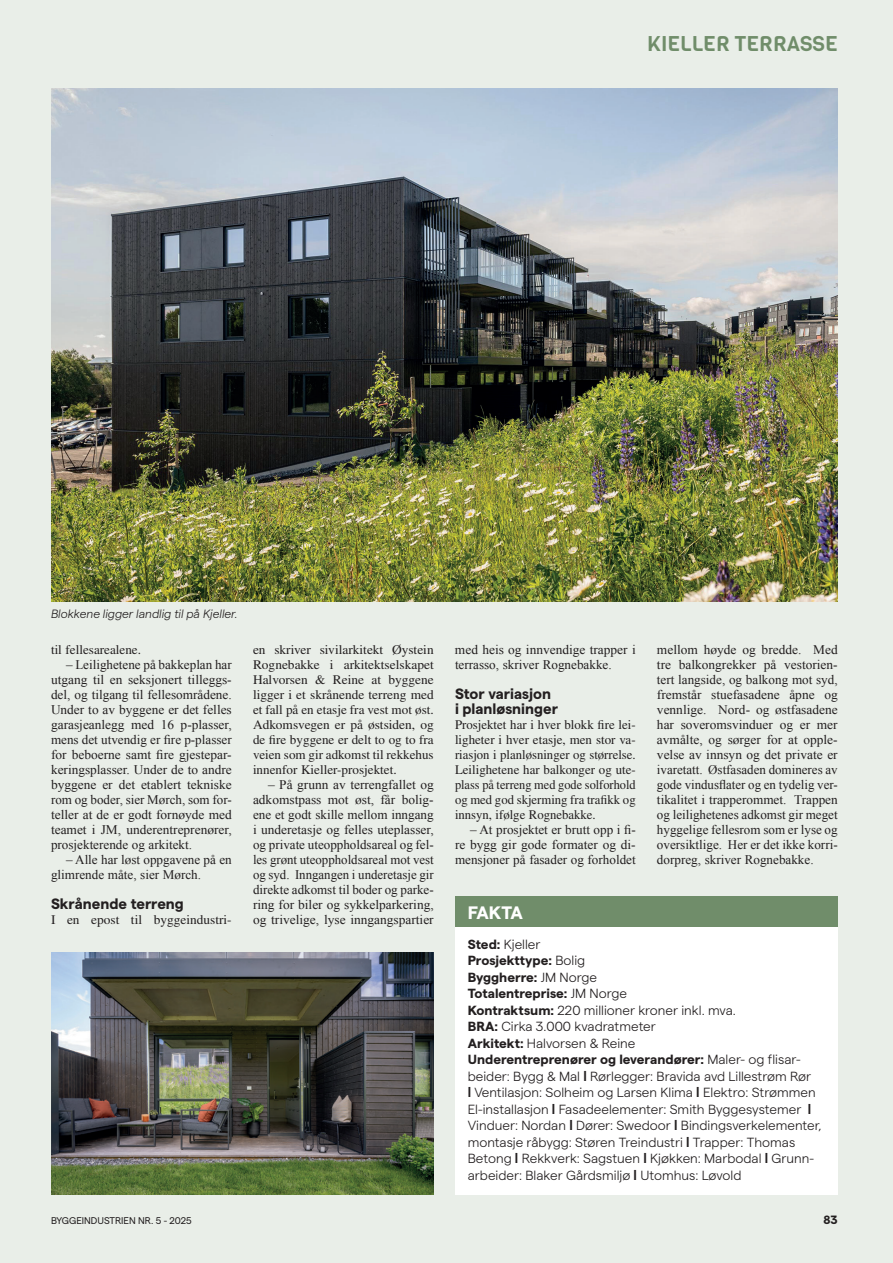
<style>
.page{position:relative;width:893px;height:1263px;background:#e9eee8}
.page>*{position:absolute;margin:0;border:0;box-sizing:border-box;transform-origin:0 0}
.t1{font:21px "Viga";color:#708d6a}
.t2{font:700 18px "Matter";letter-spacing:-.045em;color:#fff}
.t3{font:700 15px/15px "Matter";color:#231f20}
.t4{font:13.2px/15px "Times New Roman";color:#231f20;text-align:justify}
.t5{font:300 13.2px/16.5px "Matter";color:#231f20}
.t6{font:13.2px/15px "Times LT Std";color:#231f20;text-align:justify}
.t7{font:italic 300 12px "Matter";color:#231f20}
.t8{font:700 12px "Matter";color:#231f20}
.t9{font:9.75px "Matter";color:#231f20}
.s1{font-weight:700}
.s2{font-family:"Korolev";font-weight:700}
</style>
<div class="page">
<div style="left:455px;top:905px;width:383px;height:289px;background:#fff"></div>
<div style="left:455px;top:896px;width:383px;height:31px;background:#708d6a"></div>
<img style="left:51px;top:88px;width:787px;height:514px">
<img style="left:51px;top:952px;width:383px;height:242px">
<h1 class="t1" style="left:647px;top:30px;width:192px">KIELLER TERRASSE</h1>
<p class="t7" style="left:51px;top:605px;width:188px">Blokkene ligger landlig til på Kjeller.</p>
<p class="t6" style="left:51px;top:642px;width:91px">til fellesarealene.</p>
<p class="t4" style="left:51px;top:657px;width:182px;text-indent:15px">– Leilighetene på bakkeplan har utgang til en seksjonert tilleggs&shy;del, og tilgang til fellesområdene.<br>Under to av byggene er det felles garasjeanlegg med 16 p-plasser, mens det utvendig er fire p-plasser for beboerne samt fire gjestepar&shy;keringsplasser. Under de to andre byggene er det etablert tekniske rom og boder, sier Mørch, som for&shy;teller at de er godt fornøyde med teamet i JM, underentreprenører, prosjekterende og arkitekt.</p>
<p class="t4" style="left:51px;top:852px;width:182px;text-indent:15px">– Alle har løst oppgavene på en glimrende måte, sier Mørch.</p>
<p class="t3" style="left:51px;top:895px;width:134px">Skrånende terreng</p>
<p class="t6" style="left:51px;top:912px;width:182px">I en epost til byggeindustri-</p>
<p class="t6" style="left:253px;top:642px;width:182px">en skriver sivilarkitekt Øystein Rognebakke i arkitektselskapet Halvorsen &amp; Reine at byggene ligger i et skrånende terreng med et fall på en etasje fra vest mot øst.<br>Adkomsvegen er på østsiden, og de fire byggene er delt to og to fra veien som gir adkomst til rekkehus innenfor Kieller-prosjektet.</p>
<p class="t4" style="left:253px;top:777px;width:182px;text-indent:15px">– På grunn av terrengfallet og adkomstpass mot øst, får bolig&shy;ene et godt skille mellom inngang i underetasje og felles uteplasser, og private uteoppholdsareal og fel&shy;les grønt uteoppholdsareal mot vest og syd. Inngangen i underetasje gir direkte adkomst til boder og parke&shy;ring for biler og sykkelparkering, og trivelige, lyse inngangspartier</p>
<p class="t4" style="left:455px;top:642px;width:182px">med heis og innvendige trapper i terrasso, skriver Rognebakke.</p>
<p class="t3" style="left:455px;top:685px;width:105px">Stor variasjon i planløsninger</p>
<p class="t6" style="left:455px;top:717px;width:182px">Prosjektet har i hver blokk fire lei&shy;ligheter i hver etasje, men stor va&shy;riasjon i planløsninger og størrelse.<br>Leilighetene har balkonger og ute&shy;plass på terreng med gode solforhold og med god skjerming fra trafikk og innsyn, ifølge Rognebakke.</p>
<p class="t4" style="left:455px;top:822px;width:182px;text-indent:15px">– At prosjektet er brutt opp i fi&shy;re bygg gir gode formater og di&shy;mensjoner på fasader og forholdet</p>
<p class="t4" style="left:657px;top:642px;width:182px">mellom høyde og bredde. Med tre balkongrekker på vestorien&shy;tert langside, og balkong mot syd, fremstår stuefasadene åpne og vennlige. Nord- og østfasadene har soveromsvinduer og er mer avmålte, og sørger for at opple&shy;velse av innsyn og det private er ivaretatt. Østfasaden domineres av gode vindusflater og en tydelig ver&shy;tikalitet i trapperommet. Trappen og leilighetenes adkomst gir meget hyggelige fellesrom som er lyse og oversiktlige. Her er det ikke korri&shy;dorpreg, skriver Rognebakke.</p>
<h2 class="t2" style="left:468px;top:899px;width:57px">FAKTA</h2>
<p class="t5" style="left:468px;top:934px;width:355px"><span class="s1">Sted:</span> Kjeller<br><span class="s1">Prosjekttype:</span> Bolig<br><span class="s1">Byggherre:</span> JM Norge<br><span class="s1">Totalentreprise:</span> JM Norge<br><span class="s1">Kontraktsum:</span> 220 millioner kroner inkl. mva.<br><span class="s1">BRA:</span> Cirka 3.000 kvadratmeter<br><span class="s1">Arkitekt:</span> Halvorsen &amp; Reine<br><span class="s1">Underentreprenører og leverandører:</span> Maler- og flisar&shy;beider: Bygg &amp; Mal <span class="s2">l</span> Rørlegger: Bravida avd Lillestrøm Rør<br><span class="s2">l</span> Ventilasjon: Solheim og Larsen Klima <span class="s2">l</span> Elektro: Strømmen El-installasjon <span class="s2">l</span> Fasadeelementer: Smith Byggesystemer <span class="s2">l </span>Vinduer: Nordan <span class="s2">l</span> Dører: Swedoor <span class="s2">l</span> Bindingsverkelementer, montasje råbygg: Støren Treindustri <span class="s2">l</span> Trapper: Thomas Betong <span class="s2">l</span> Rekkverk: Sagstuen <span class="s2">l</span> Kjøkken: Marbodal <span class="s2">l</span> Grunn&shy;arbeider: Blaker Gårdsmiljø <span class="s2">l</span> Utomhus: Løvold</p>
<p class="t9" style="left:51px;top:1213px;width:142px">BYGGEINDUSTRIEN NR. 5 - 2025</p>
<p class="t8" style="left:824px;top:1211px;width:16px">83</p>
</div>
